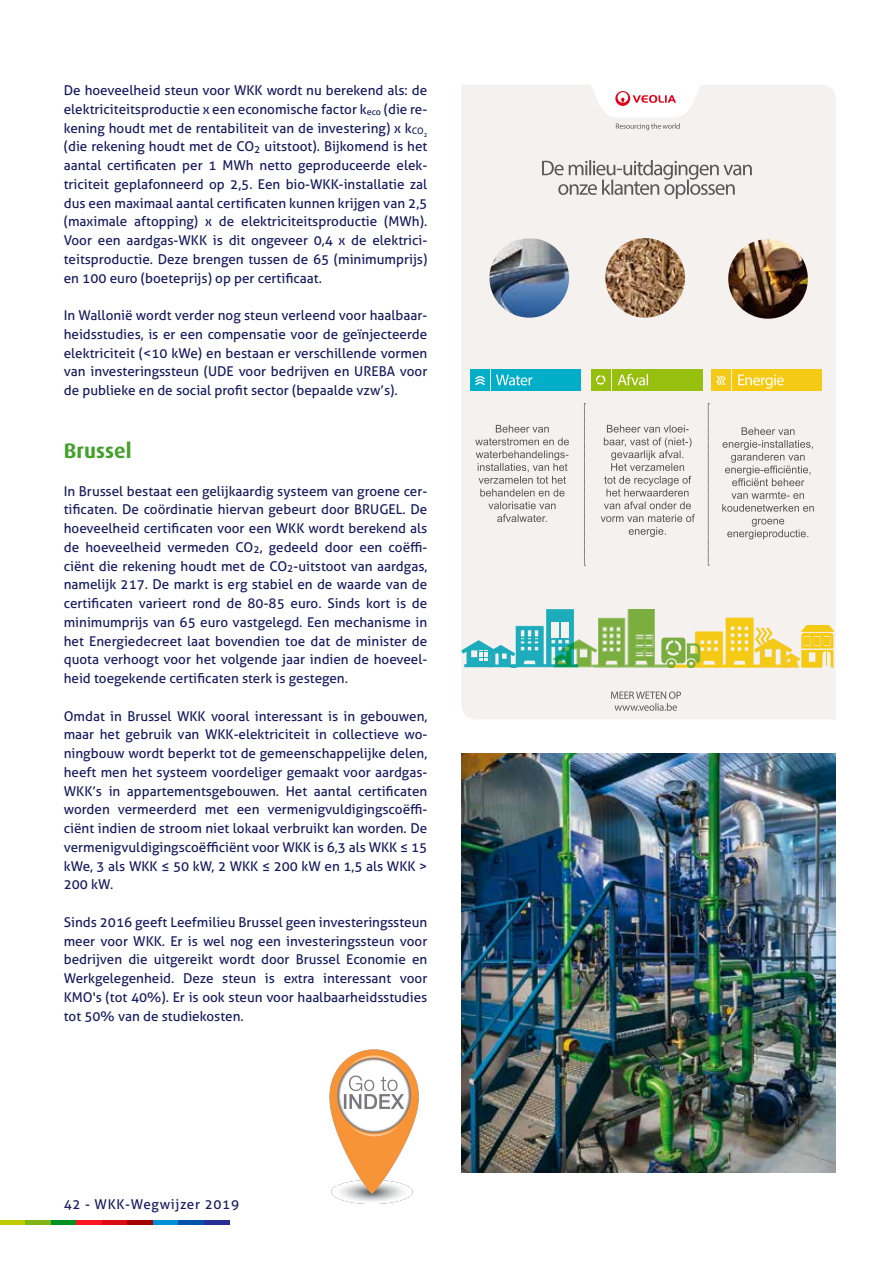
<style>
.page{position:relative;width:893px;height:1263px;background:#fff}
.page>*{position:absolute;margin:0;border:0;box-sizing:border-box;transform-origin:0 0}
.t1{font:700 21px "Dax";letter-spacing:.005em;color:#44a12b}
.t2{font:13.5px/18.8px "Aller";color:#161a5c;text-align:justify}
.t3{font:13.5px "Aller";letter-spacing:.05em;color:#161a5c}
</style>
<div class="page">
<div style="left:461px;top:85px;width:375px;height:634px;background:#f4f1ee"></div>
<div style="left:491px;top:369px;width:89px;height:21px;background:#00aec7"></div>
<div style="left:733px;top:369px;width:89px;height:21px;background:#f4ca14"></div>
<div style="left:612px;top:369px;width:90px;height:21px;background:#97bf0d"></div>
<svg style="left:542px;top:160px;width:210px;height:39px"></svg>
<svg style="left:461px;top:609px;width:373px;height:59px"></svg>
<svg style="left:496px;top:374px;width:36px;height:11px"></svg>
<svg style="left:738px;top:374px;width:46px;height:15px"></svg>
<svg style="left:618px;top:374px;width:30px;height:11px"></svg>
<div style="left:470px;top:369px;width:20px;height:21px;background:#00aec7"></div>
<div style="left:711px;top:369px;width:20px;height:21px;background:#f4ca14"></div>
<div style="left:591px;top:369px;width:19px;height:21px;background:#97bf0d"></div>
<svg style="left:475px;top:376px;width:10px;height:9px"></svg>
<svg style="left:596px;top:375px;width:9px;height:10px"></svg>
<svg style="left:716px;top:376px;width:10px;height:9px"></svg>
<svg style="left:582px;top:85px;width:128px;height:45px"></svg>
<svg style="left:611px;top:691px;width:70px;height:20px"></svg>
<svg style="left:601px;top:425px;width:94px;height:112px"></svg>
<svg style="left:727px;top:519px;width:81px;height:20px"></svg>
<svg style="left:722px;top:427px;width:92px;height:85px"></svg>
<svg style="left:584px;top:403px;width:1px;height:163px"></svg>
<svg style="left:708px;top:403px;width:1px;height:163px"></svg>
<svg style="left:475px;top:425px;width:94px;height:97px"></svg>
<img style="left:489px;top:238px;width:80px;height:80px;border-radius:40px">
<img style="left:728px;top:239px;width:80px;height:80px;border-radius:40px">
<img style="left:605px;top:238px;width:80px;height:80px;border-radius:40px">
<img style="left:461px;top:754px;width:375px;height:419px">
<div style="left:0;top:1220px;width:26px;height:5px;background:#c0cc00"></div>
<div style="left:26px;top:1220px;width:25px;height:5px;background:#7fb613"></div>
<div style="left:51px;top:1220px;width:26px;height:5px;background:#009123"></div>
<div style="left:77px;top:1220px;width:25px;height:5px;background:#ff151f"></div>
<div style="left:102px;top:1220px;width:26px;height:5px;background:#db0c13"></div>
<div style="left:128px;top:1220px;width:25px;height:5px;background:#a30000"></div>
<div style="left:153px;top:1220px;width:26px;height:5px;background:#0090d8"></div>
<div style="left:179px;top:1220px;width:25px;height:5px;background:#0053aa"></div>
<div style="left:204px;top:1220px;width:26px;height:5px;background:#292d96"></div>
<img style="left:329px;top:1049px;width:90px;height:154px">
<p class="t2" style="left:64px;top:81px;width:365px">De hoeveelheid steun voor WKK wordt nu berekend als: de elektriciteitsproductie x een economische factor k<sub>eco</sub> (die re&shy;kening houdt met de rentabiliteit van de investering) x k<sub>CO</sub><sub>2 </sub>(die rekening houdt met de CO<sub>2</sub> uitstoot). Bijkomend is het aantal certificaten per 1 MWh netto geproduceerde elek&shy;triciteit geplafonneerd op 2,5. Een bio-WKK-installatie zal dus een maximaal aantal certificaten kunnen krijgen van 2,5 (maximale aftopping) x de elektriciteitsproductie (MWh).<br>Voor een aardgas-WKK is dit ongeveer 0,4 x de elektrici&shy;teitsproductie. Deze brengen tussen de 65 (minimumprijs) en 100 euro (boeteprijs) op per certificaat.</p>
<p class="t2" style="left:64px;top:306px;width:365px">In Wallonië wordt verder nog steun verleend voor haalbaar&shy;heidsstudies, is er een compensatie voor de geïnjecteerde elektriciteit (&lt;10 kWe) en bestaan er verschillende vormen van investeringssteun (UDE voor bedrijven en UREBA voor de publieke en de social profit sector (bepaalde vzw’s).</p>
<h1 class="t1" style="left:64px;top:439px;width:69px">Brussel</h1>
<p class="t2" style="left:64px;top:481px;width:365px">In Brussel bestaat een gelijkaardig systeem van groene cer&shy;tificaten. De coördinatie hiervan gebeurt door BRUGEL. De hoeveelheid certificaten voor een WKK wordt berekend als de hoeveelheid vermeden CO<sub>2</sub>, gedeeld door een coëffi&shy;ciënt die rekening houdt met de CO<sub>2</sub>-uitstoot van aardgas, namelijk 217. De markt is erg stabiel en de waarde van de certificaten varieert rond de 80-85 euro. Sinds kort is de minimumprijs van 65 euro vastgelegd. Een mechanisme in het Energiedecreet laat bovendien toe dat de minister de quota verhoogt voor het volgende jaar indien de hoeveel&shy;heid toegekende certificaten sterk is gestegen.</p>
<p class="t2" style="left:64px;top:706px;width:365px">Omdat in Brussel WKK vooral interessant is in gebouwen, maar het gebruik van WKK-elektriciteit in collectieve wo&shy;ningbouw wordt beperkt tot de gemeenschappelijke delen, heeft men het systeem voordeliger gemaakt voor aardgas-WKK’s in appartementsgebouwen. Het aantal certificaten worden vermeerderd met een vermenigvuldigingscoëffi&shy;ciënt indien de stroom niet lokaal verbruikt kan worden. De vermenigvuldigingscoëfficiënt voor WKK is 6,3 als WKK ≤ 15 kWe, 3 als WKK ≤ 50 kW, 2 WKK ≤ 200 kW en 1,5 als WKK &gt; 200 kW.</p>
<p class="t2" style="left:64px;top:913px;width:365px">Sinds 2016 geeft Leefmilieu Brussel geen investeringssteun meer voor WKK. Er is wel nog een investeringssteun voor bedrijven die uitgereikt wordt door Brussel Economie en Werkgelegenheid. Deze steun is extra interessant voor KMO's (tot 40%). Er is ook steun voor haalbaarheidsstudies tot 50% van de studiekosten.</p>
<p class="t3" style="left:64px;top:1196px;width:177px">42 - WKK-Wegwijzer 2019</p>
</div>
